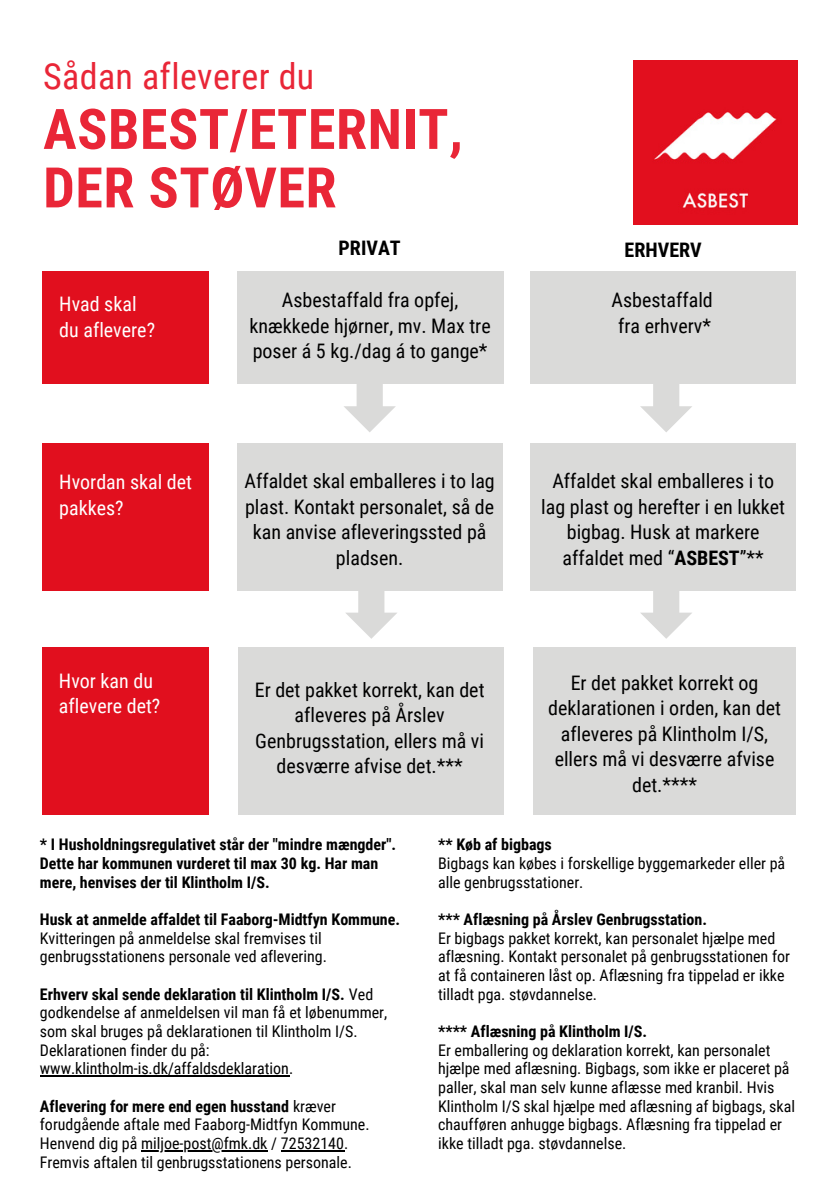
<style>
.page{position:relative;width:839px;height:1191px;background:#fff}
.page>*{position:absolute;margin:0;border:0;box-sizing:border-box;transform-origin:0 0}
.t1{font:700 56px/58.4px "Roboto Condensed";letter-spacing:.01em;color:#e92637}
.t2{font:36px "Roboto Condensed";letter-spacing:.01em;color:#e92637}
.t3{font:20px/25.6px "Roboto Condensed";color:#000;text-align:center}
.t4{font:20px/25.6px "Roboto Condensed";color:#fff}
.t5{font:700 20px "Roboto Condensed";color:#000}
.t6{font:16px/18.6px "Roboto Condensed";color:#000}
.t7{font:700 16px/18.6px "Roboto Condensed";color:#000}
.s1{font-weight:700}
</style>
<div class="page">
<div style="left:238px;top:648px;width:265px;height:167px;background:#dadad9"></div>
<div style="left:533px;top:648px;width:262px;height:167px;background:#dadad9"></div>
<div style="left:42px;top:271px;width:167px;height:113px;background:#e10f1e"></div>
<div style="left:43px;top:443px;width:166px;height:147px;background:#e10f1e"></div>
<div style="left:42px;top:648px;width:167px;height:167px;background:#e10f1e"></div>
<hr style="left:40px;top:1076px;width:249px;height:1px;background:#000">
<hr style="left:141px;top:1150px;width:126px;height:2px;background:#000">
<hr style="left:281px;top:1150px;width:63px;height:2px;background:#000">
<div style="left:237px;top:271px;width:266px;height:113px;background:#dadad9"></div>
<svg style="left:344px;top:384px;width:52px;height:48px"></svg>
<div style="left:237px;top:443px;width:265px;height:147px;background:#dadad9"></div>
<svg style="left:345px;top:590px;width:52px;height:49px"></svg>
<div style="left:530px;top:271px;width:265px;height:113px;background:#dadad9"></div>
<svg style="left:640px;top:384px;width:52px;height:48px"></svg>
<svg style="left:640px;top:590px;width:52px;height:49px"></svg>
<img style="left:633px;top:61px;width:164px;height:163px">
<div style="left:530px;top:443px;width:265px;height:147px;background:#dadad9"></div>
<h2 class="t2" style="left:43px;top:55px;width:273px">Sådan afleverer du</h2>
<p class="t1" style="left:43px;top:101px;width:421px">ASBEST/ETERNIT,<br>DER STØVER</p>
<p class="t5" style="left:338px;top:237px;width:64px">PRIVAT</p>
<p class="t5" style="left:624px;top:238px;width:79px">ERHVERV</p>
<h4 class="t4" style="left:59px;top:292px;width:97px">Hvad skal du aflevere?</h4>
<p class="t3" style="left:249px;top:288px;width:243px">Asbestaffald fra opfej, knækkede hjørner, mv. Max tre poser á 5 kg./dag á to gange*</p>
<p class="t3" style="left:611px;top:288px;width:103px">Asbestaffald fra erhverv*</p>
<h3 class="t4" style="left:59px;top:470px;width:134px">Hvordan skal det pakkes?</h3>
<p class="t3" style="left:244px;top:469px;width:252px">Affaldet skal emballeres i to lag plast. Kontakt personalet, så de kan anvise afleveringssted på pladsen.</p>
<p class="t3" style="left:541px;top:469px;width:245px">Affaldet skal emballeres i to lag plast og herefter i en lukket bigbag. Husk at markere affaldet med “<span class="s1">ASBEST</span>”**</p>
<h4 class="t4" style="left:59px;top:668px;width:103px">Hvor kan du aflevere det?</h4>
<h1 class="t3" style="left:255px;top:677px;width:231px">Er det pakket korrekt, kan det afleveres på Årslev<br>Genbrugsstation, ellers må vi desværre afvise det.***</h1>
<p class="t3" style="left:548px;top:670px;width:234px">Er det pakket korrekt og deklarationen i orden, kan det afleveres på Klintholm I/S, ellers må vi desværre afvise det.****</p>
<p class="t7" style="left:40px;top:836px;width:358px">* I Husholdningsregulativet står der "mindre mængder".<br>Dette har kommunen vurderet til max 30 kg. Har man mere, henvises der til Klintholm I/S.</p>
<h3 class="t7" style="left:40px;top:910px;width:361px">Husk at anmelde affaldet til Faaborg-Midtfyn Kommune.</h3>
<h4 class="t6" style="left:40px;top:929px;width:288px">Kvitteringen på anmeldelse skal fremvises til genbrugsstationens personale ved aflevering.</h4>
<p class="t6" style="left:40px;top:985px;width:349px"><span class="s1">Erhverv skal sende deklaration til Klintholm I/S.</span> Ved godkendelse af anmeldelsen vil man få et løbenummer, som skal bruges på deklarationen til Klintholm I/S.<br>Deklarationen finder du på:</p>
<h4 class="t6" style="left:40px;top:1060px;width:255px">www.klintholm-is.dk/affaldsdeklaration.</h4>
<h4 class="t6" style="left:40px;top:1097px;width:331px"><span class="s1">Aflevering for mere end egen husstand</span> kræver forudgående aftale med Faaborg-Midtfyn Kommune.<br>Henvend dig på miljoe-post@fmk.dk / 72532140.</h4>
<p class="t6" style="left:40px;top:1153px;width:313px">Fremvis aftalen til genbrugsstationens personale.</p>
<h4 class="t7" style="left:438px;top:836px;width:115px">** Køb af bigbags</h4>
<p class="t6" style="left:438px;top:854px;width:348px">Bigbags kan købes i forskellige byggemarkeder eller på alle genbrugsstationer.</p>
<h4 class="t7" style="left:438px;top:910px;width:270px">*** Aflæsning på Årslev Genbrugsstation.</h4>
<h4 class="t6" style="left:438px;top:929px;width:353px">Er bigbags pakket korrekt, kan personalet hjælpe med aflæsning. Kontakt personalet på genbrugsstationen for at få containeren låst op. Aflæsning fra tippelad er ikke tilladt pga. støvdannelse.</h4>
<h4 class="t7" style="left:438px;top:1022px;width:210px">**** Aflæsning på Klintholm I/S.</h4>
<h5 class="t6" style="left:438px;top:1041px;width:358px">Er emballering og deklaration korrekt, kan personalet hjælpe med aflæsning. Bigbags, som ikke er placeret på paller, skal man selv kunne aflæsse med kranbil. Hvis Klintholm I/S skal hjælpe med aflæsning af bigbags, skal chaufføren anhugge bigbags. Aflæsning fra tippelad er ikke tilladt pga. støvdannelse.</h5>
</div>
